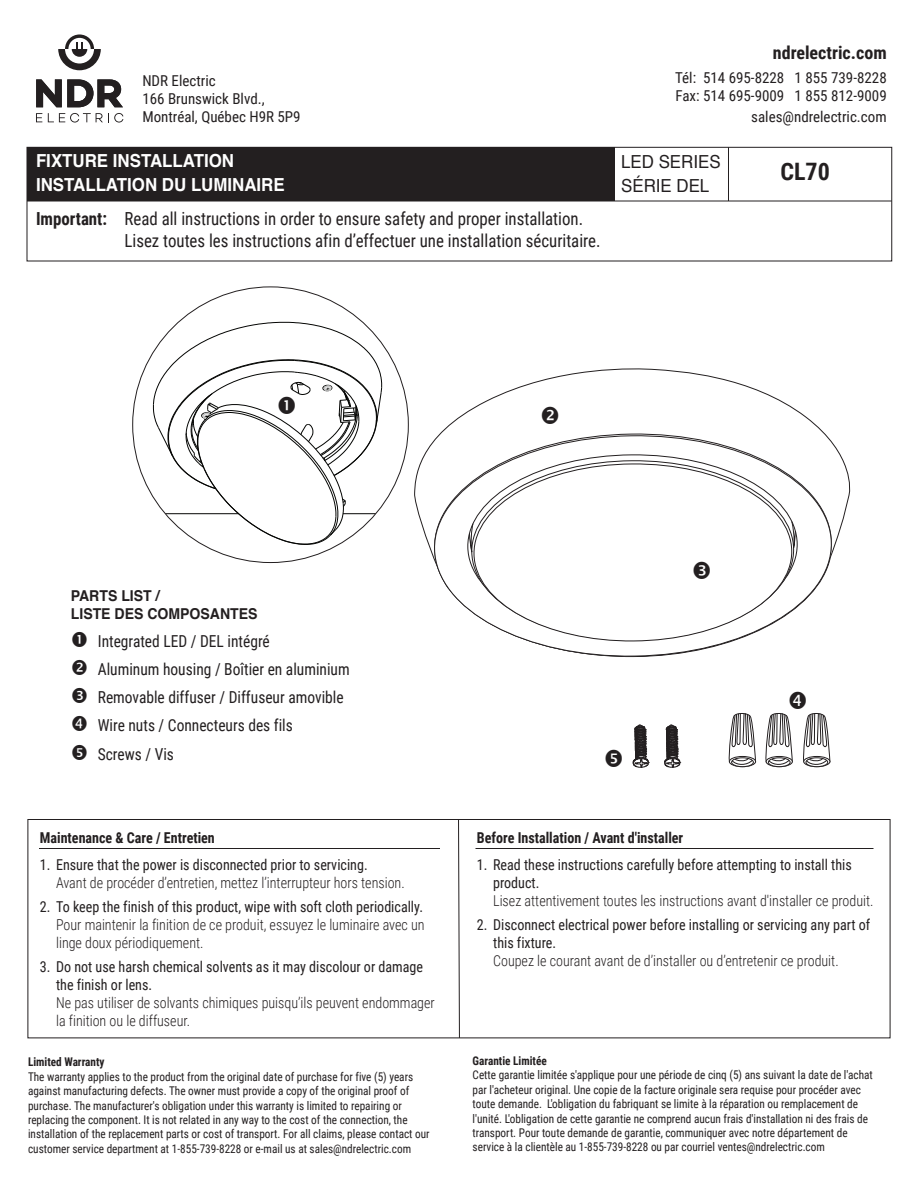
<style>
.page{position:relative;width:918px;height:1188px;background:#fff}
.page>*{position:absolute;margin:0;border:0;box-sizing:border-box;transform-origin:0 0}
.t1{font:700 24px "Roboto Condensed";color:#231f20}
.t2{font:18px/21.6px "Roboto Condensed";color:#231f20;scale:.94 1}
.t3{font:700 18px/24.6px "Helvetica";color:#fff;scale:.94 1}
.t4{font:18px/24.6px "Helvetica";color:#231f20;scale:.94 1}
.t5{font:700 18px "Roboto Condensed";color:#231f20}
.t6{font:16.5px/28.2px "Roboto Condensed";color:#231f20;scale:.94 1}
.t7{font:300 15px/18px "Roboto Condensed";color:#231f20;scale:.94 1}
.t8{font:15px/18px "Roboto Condensed";color:#231f20;scale:.94 1}
.t9{font:15px/18px "Roboto Condensed";color:#231f20}
.t10{font:700 15px "Roboto Condensed";color:#231f20;scale:.94 1}
.t11{font:700 15px/18px "Helvetica";color:#231f20;scale:.94 1}
.t12{font:12px/14.4px "Roboto Condensed";color:#231f20;scale:.94 1}
.t13{font:700 12px "Roboto Condensed";color:#231f20;scale:.94 1}
.s1{font-weight:700}
</style>
<div class="page">
<hr style="left:133px;top:513px;width:106px;height:1px;background:#040503">
<hr style="left:343px;top:513px;width:65px;height:1px;background:#040503">
<div style="left:27px;top:147px;width:587px;height:54px;background:#231f20"></div>
<div style="left:27px;top:147px;width:865px;height:114px;border:1px solid #231f20"></div>
<hr style="left:27px;top:201px;width:865px;height:1px;background:#231f20">
<hr style="left:728px;top:147px;width:1px;height:54px;background:#231f20">
<svg style="left:414px;top:368px;width:437px;height:189px"></svg>
<svg style="left:433px;top:434px;width:399px;height:224px"></svg>
<svg style="left:467px;top:454px;width:331px;height:183px"></svg>
<svg style="left:471px;top:460px;width:323px;height:181px"></svg>
<svg style="left:474px;top:463px;width:318px;height:179px"></svg>
<svg style="left:469px;top:523px;width:6px;height:53px"></svg>
<svg style="left:790px;top:521px;width:6px;height:51px"></svg>
<svg style="left:633px;top:725px;width:16px;height:43px"></svg>
<svg style="left:664px;top:725px;width:17px;height:43px"></svg>
<div style="left:731px;top:757px;width:23px;height:10px;border:1px solid #231f20;border-radius:50%"></div>
<svg style="left:728px;top:713px;width:28px;height:53px"></svg>
<div style="left:766px;top:756px;width:27px;height:11px;border:1px solid #231f20;border-radius:50%"></div>
<div style="left:768px;top:757px;width:22px;height:10px;border:1px solid #231f20;border-radius:50%"></div>
<div style="left:803px;top:756px;width:27px;height:11px;border:1px solid #231f20;border-radius:50%"></div>
<div style="left:806px;top:757px;width:22px;height:10px;border:1px solid #231f20;border-radius:50%"></div>
<svg style="left:458px;top:821px;width:2px;height:218px"></svg>
<div style="left:28px;top:819px;width:862px;height:219px;border:1px solid #231f20"></div>
<hr style="left:39px;top:848px;width:401px;height:1px;background:#231f20">
<hr style="left:476px;top:848px;width:397px;height:1px;background:#231f20">
<svg style="left:36px;top:79px;width:87px;height:28px"></svg>
<svg style="left:36px;top:113px;width:6px;height:9px"></svg>
<svg style="left:48px;top:113px;width:75px;height:10px"></svg>
<svg style="left:58px;top:34px;width:43px;height:36px"></svg>
<svg style="left:153px;top:322px;width:229px;height:223px"></svg>
<svg style="left:765px;top:713px;width:66px;height:53px"></svg>
<svg style="left:542px;top:407px;width:16px;height:17px"></svg>
<svg style="left:694px;top:561px;width:16px;height:18px"></svg>
<p class="t9" style="left:142px;top:71px;width:160px">NDR Electric<br>166 Brunswick Blvd.,<br>Montréal, Québec H9R 5P9</p>
<h2 class="t3" style="left:36px;top:148px;width:266px">FIXTURE INSTALLATION<br>INSTALLATION DU LUMINAIRE</h2>
<h2 class="t2" style="left:124px;top:207px;width:508px;text-indent:-88px"><span class="s1">Important:</span> Read all instructions in order to ensure safety and proper installation.<br>Lisez toutes les instructions afin d’effectuer une installation sécuritaire.</h2>
<h2 class="t5" style="left:773px;top:40px;width:115px">ndrelectric.com</h2>
<p class="t9" style="left:675px;top:68px;width:213px">Tél: 514 695-8228 1 855 739-8228<br>Fax: 514 695-9009 1 855 812-9009</p>
<p class="t9" style="left:751px;top:107px;width:137px">sales@ndrelectric.com</p>
<h2 class="t4" style="left:621px;top:150px;width:107px">LED SERIES<br>SÉRIE DEL</h2>
<h1 class="t1" style="left:780px;top:155px;width:51px">CL70</h1>
<p class="t11" style="left:71px;top:587px;width:200px">PARTS LIST /<br>LISTE DES COMPOSANTES</p>
<h3 class="t6" style="left:98px;top:626px;width:269px">Integrated LED / DEL intégré<br>Aluminum housing / Boîtier en aluminium<br>Removable diffuser / Diffuseur amovible<br>Wire nuts / Connecteurs des fils<br>Screws / Vis</h3>
<p class="t10" style="left:40px;top:827px;width:188px">Maintenance &amp; Care / Entretien</p>
<p class="t8" style="left:40px;top:855px;width:350px">1. Ensure that the power is disconnected prior to servicing.</p>
<p class="t7" style="left:56px;top:873px;width:372px">Avant de procéder d’entretien, mettez l’interrupteur hors tension.</p>
<p class="t8" style="left:40px;top:897px;width:409px">2. To keep the finish of this product, wipe with soft cloth periodically.</p>
<p class="t7" style="left:56px;top:915px;width:394px">Pour maintenir la finition de ce produit, essuyez le luminaire avec un linge doux périodiquement.</p>
<p class="t8" style="left:56px;top:957px;width:392px;text-indent:-16px">3. Do not use harsh chemical solvents as it may discolour or damage the finish or lens.</p>
<p class="t7" style="left:56px;top:993px;width:404px">Ne pas utiliser de solvants chimiques puisqu’ils peuvent endommager la finition ou le diffuseur.</p>
<p class="t13" style="left:28px;top:1054px;width:83px">Limited Warranty</p>
<p class="t12" style="left:28px;top:1069px;width:429px">The warranty applies to the product from the original date of purchase for five (5) years against manufacturing defects. The owner must provide a copy of the original proof of purchase. The manufacturer's obligation under this warranty is limited to repairing or replacing the component. It is not related in any way to the cost of the connection, the installation of the replacement parts or cost of transport. For all claims, please contact our customer service department at 1-855-739-8228 or e-mail us at sales@ndrelectric.com</p>
<p class="t10" style="left:477px;top:827px;width:221px">Before Installation / Avant d'installer</p>
<p class="t8" style="left:493px;top:855px;width:383px;text-indent:-16px">1. Read these instructions carefully before attempting to install this product.</p>
<p class="t7" style="left:493px;top:891px;width:406px">Lisez attentivement toutes les instructions avant d'installer ce produit.</p>
<p class="t8" style="left:493px;top:915px;width:403px;text-indent:-16px">2. Disconnect electrical power before installing or servicing any part of this fixture.</p>
<p class="t7" style="left:493px;top:951px;width:369px">Coupez le courant avant de d’installer ou d’entretenir ce produit.</p>
<p class="t13" style="left:473px;top:1052px;width:80px">Garantie Limitée</p>
<p class="t12" style="left:473px;top:1067px;width:427px">Cette garantie limitée s'applique pour une période de cinq (5) ans suivant la date de l'achat par l'acheteur original. Une copie de la facture originale sera requise pour procéder avec toute demande. L'obligation du fabriquant se limite à la réparation ou remplacement de l'unité. L'obligation de cette garantie ne comprend aucun frais d'installation ni des frais de transport. Pour toute demande de garantie, communiquer avec notre département de service à la clientèle au 1-855-739-8228 ou par courriel ventes@ndrelectric.com</p>
</div>
